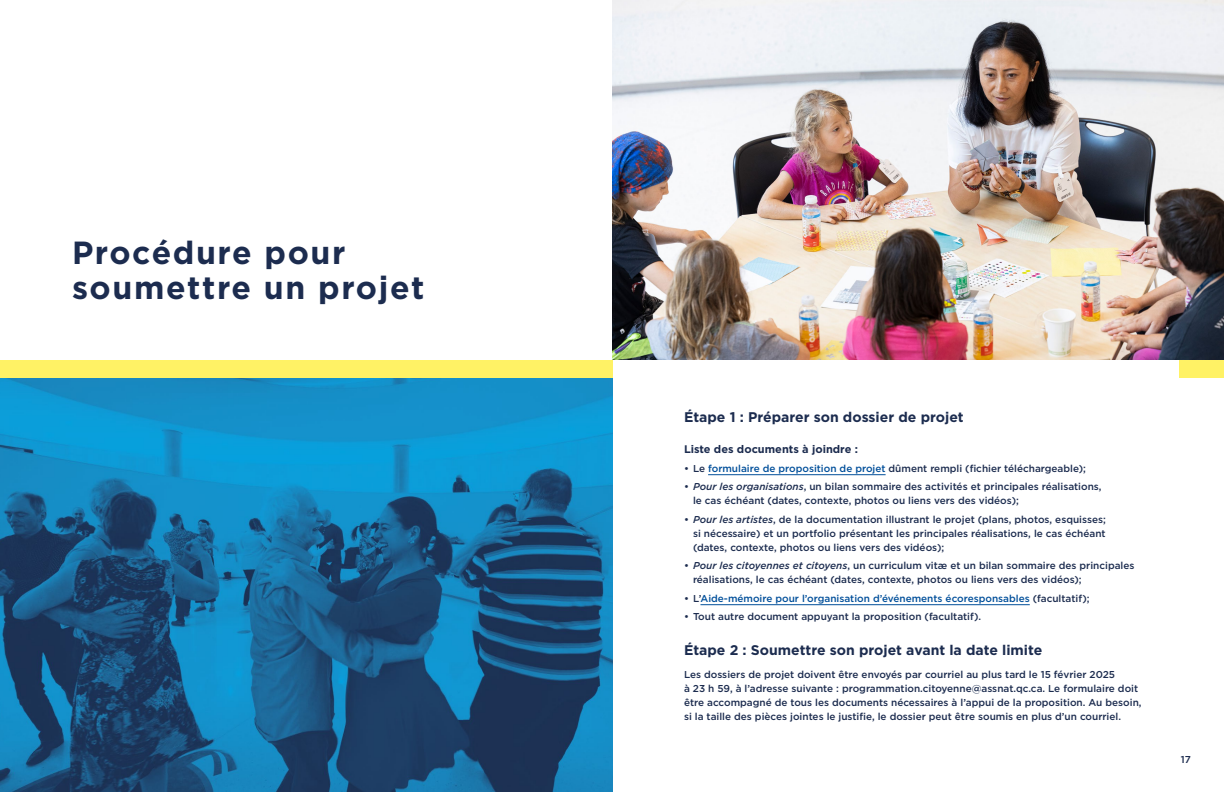
<style>
.page{position:relative;width:1224px;height:792px;background:#fff}
.page>*{position:absolute;margin:0;border:0;box-sizing:border-box;transform-origin:0 0}
.t1{font:700 32px/35px "Gotham";letter-spacing:.05em;color:#1c2c4f}
.t2{font:700 14px "Gotham";color:#1c2c4f}
.t3{font:700 11px "Gotham";color:#1c2c4f}
.t4{font:500 10px/14px "Gotham";color:#1c2c4f}
.t5{font:500 10px "Gotham";color:#004f9a}
.s1{color:#004f9a}
.s2{font-style:italic}
.s3{color:#1c2c4f}
</style>
<div class="page">
<img style="left:612px;top:0;width:612px;height:360px">
<div style="left:0;top:360px;width:612px;height:18px;background:#fff265"></div>
<div style="left:1179px;top:360px;width:45px;height:18px;background:#fff265"></div>
<hr style="left:708px;top:474px;width:178px;height:1px;background:#004f9a">
<hr style="left:700px;top:604px;width:330px;height:1px;background:#004f9a">
<img style="left:0;top:378px;width:612px;height:414px">
<h1 class="t1" style="left:72px;top:235px;width:354px">Procédure pour soumettre un projet</h1>
<h2 class="t2" style="left:684px;top:408px;width:281px">Étape 1 : Préparer son dossier de projet</h2>
<p class="t3" style="left:684px;top:442px;width:176px">Liste des documents à joindre :</p>
<p class="t4" style="left:684px;top:461px;width:404px">• Le <span class="s1">formulaire de proposition de projet</span> dûment rempli (fichier téléchargeable);</p>
<p class="t4" style="left:693px;top:480px;width:410px;text-indent:-9px">• <span class="s2">Pour les organisations</span>, un bilan sommaire des activités et principales réalisations, le cas échéant (dates, contexte, photos ou liens vers des vidéos);</p>
<p class="t4" style="left:693px;top:512px;width:414px;text-align:justify;text-indent:-9px">• <span class="s2">Pour les artistes</span>, de la documentation illustrant le projet (plans, photos, esquisses; si nécessaire) et un portfolio présentant les principales réalisations, le cas échéant (dates, contexte, photos ou liens vers des vidéos);</p>
<p class="t4" style="left:693px;top:559px;width:443px;text-indent:-9px">• <span class="s2">Pour les citoyennes et citoyens</span>, un curriculum vitæ et un bilan sommaire des principales réalisations, le cas échéant (dates, contexte, photos ou liens vers des vidéos);</p>
<p class="t5" style="left:684px;top:592px;width:407px"><span class="s3">• L’</span>Aide-mémoire pour l’organisation d’événements écoresponsables <span class="s3">(facultatif);</span></p>
<p class="t4" style="left:684px;top:610px;width:297px">• Tout autre document appuyant la proposition (facultatif).</p>
<h2 class="t2" style="left:684px;top:641px;width:360px">Étape 2 : Soumettre son projet avant la date limite</h2>
<p class="t4" style="left:684px;top:667px;width:459px">Les dossiers de projet doivent être envoyés par courriel au plus tard le 15 février 2025<br>à 23 h 59, à l’adresse suivante : programmation.citoyenne@assnat.qc.ca. Le formulaire doit être accompagné de tous les documents nécessaires à l’appui de la proposition. Au besoin, si la taille des pièces jointes le justifie, le dossier peut être soumis en plus d’un courriel.</p>
<p class="t4" style="left:1181px;top:752px;width:12px">17</p>
</div>
